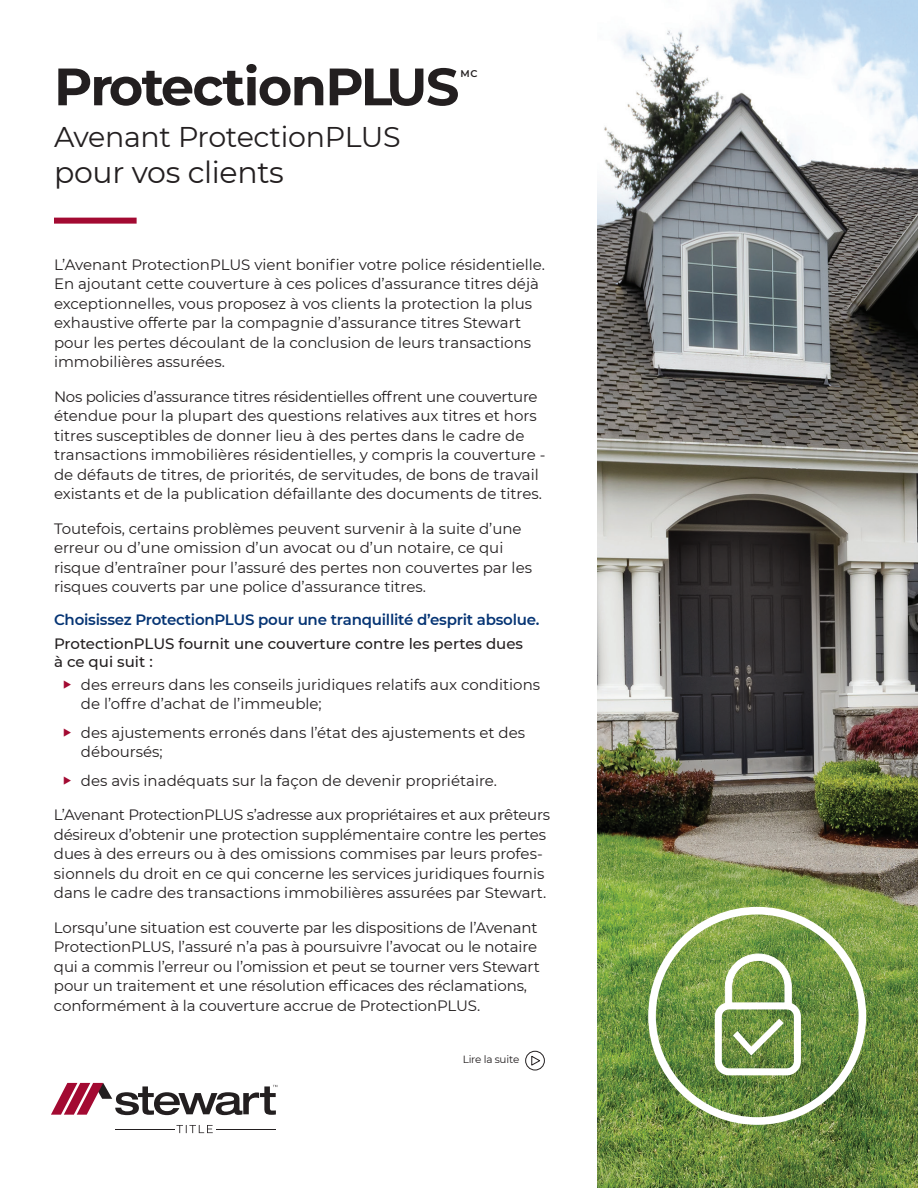
<style>
.page{position:relative;width:918px;height:1188px;background:#fff}
.page>*{position:absolute;margin:0;border:0;box-sizing:border-box;transform-origin:0 0}
.t1{font:700 52.5px "Montserrat";letter-spacing:-.03em;color:#231f20}
.t2{font:30px "Montserrat";letter-spacing:-.01em;color:#231f20}
.t3{font:28.5px "Montserrat";letter-spacing:-.01em;color:#231f20}
.t4{font:15px/19.5px "Montserrat";color:#231f20}
.t5{font:500 15px/18px "Montserrat";color:#231f20}
.t6{font:600 15px "Montserrat";letter-spacing:-.015em;color:#053474}
.t7{font:10.5px "Montserrat";letter-spacing:-.025em;color:#231f20}
.t8{font:600 9.75px "Montserrat";color:#231f20}
.s1{color:#a30a32}
</style>
<div class="page">
<img style="left:597px;top:0;width:321px;height:1188px">
<div style="left:54px;top:218px;width:83px;height:6px;background:#a30a32"></div>
<svg style="left:176px;top:1125px;width:37px;height:8px"></svg>
<hr style="left:217px;top:1129px;width:59px;height:1px;background:#231f20">
<hr style="left:115px;top:1129px;width:59px;height:1px;background:#231f20">
<svg style="left:51px;top:1083px;width:226px;height:32px"></svg>
<div style="left:648px;top:907px;width:218px;height:218px;border:8px solid #fff;border-radius:50%"></div>
<svg style="left:724px;top:953px;width:68px;height:49px"></svg>
<svg style="left:733px;top:1019px;width:51px;height:37px"></svg>
<div style="left:715px;top:1002px;width:86px;height:73px;border:7px solid #fff;border-radius:11px"></div>
<div style="left:525px;top:1051px;width:20px;height:19px;border:1px solid #231f20;border-radius:50%"></div>
<svg style="left:531px;top:1056px;width:10px;height:10px"></svg>
<h1 class="t1" style="left:54px;top:49px;width:407px">ProtectionPLUS</h1>
<p class="t8" style="left:460px;top:67px;width:19px">MC</p>
<h3 class="t3" style="left:54px;top:118px;width:348px">Avenant ProtectionPLUS</h3>
<h2 class="t2" style="left:54px;top:152px;width:231px">pour vos clients</h2>
<p class="t4" style="left:54px;top:254px;width:493px">L’Avenant ProtectionPLUS vient bonifier votre police résidentielle.<br>En ajoutant cette couverture à ces polices d’assurance titres déjà exceptionnelles, vous proposez à vos clients la protection la plus exhaustive offerte par la compagnie d’assurance titres Stewart pour les pertes découlant de la conclusion de leurs transactions immobilières assurées.</p>
<p class="t4" style="left:54px;top:386px;width:493px">Nos policies d’assurance titres résidentielles offrent une couverture étendue pour la plupart des questions relatives aux titres et hors titres susceptibles de donner lieu à des pertes dans le cadre de transactions immobilières résidentielles, y compris la couverture - de défauts de titres, de priorités, de servitudes, de bons de travail existants et de la publication défaillante des documents de titres.</p>
<p class="t4" style="left:54px;top:518px;width:480px">Toutefois, certains problèmes peuvent survenir à la suite d’une erreur ou d’une omission d’un avocat ou d’un notaire, ce qui risque d’entraîner pour l’assuré des pertes non couvertes par les risques couverts par une police d’assurance titres.</p>
<p class="t6" style="left:54px;top:609px;width:487px">Choisissez ProtectionPLUS pour une tranquillité d’esprit absolue.</p>
<p class="t5" style="left:54px;top:634px;width:471px">ProtectionPLUS fournit une couverture contre les pertes dues à ce qui suit :</p>
<p class="t4" style="left:81px;top:674px;width:461px;text-indent:-18px"><span class="s1">◆</span> des erreurs dans les conseils juridiques relatifs aux conditions de l’offre d’achat de l’immeuble;</p>
<p class="t4" style="left:81px;top:722px;width:446px;text-indent:-18px"><span class="s1">◆</span> des ajustements erronés dans l’état des ajustements et des déboursés;</p>
<p class="t4" style="left:63px;top:770px;width:435px"><span class="s1">◆</span> des avis inadéquats sur la façon de devenir propriétaire.</p>
<p class="t4" style="left:54px;top:804px;width:498px">L’Avenant ProtectionPLUS s’adresse aux propriétaires et aux prêteurs désireux d’obtenir une protection supplémentaire contre les pertes dues à des erreurs ou à des omissions commises par leurs profes&shy;sionnels du droit en ce qui concerne les services juridiques fournis dans le cadre des transactions immobilières assurées par Stewart.</p>
<p class="t4" style="left:54px;top:917px;width:487px">Lorsqu’une situation est couverte par les dispositions de l’Avenant ProtectionPLUS, l’assuré n’a pas à poursuivre l’avocat ou le notaire qui a commis l’erreur ou l’omission et peut se tourner vers Stewart pour un traitement et une résolution efficaces des réclamations, conformément à la couverture accrue de ProtectionPLUS.</p>
<p class="t7" style="left:463px;top:1052px;width:58px">Lire la suite</p>
</div>
